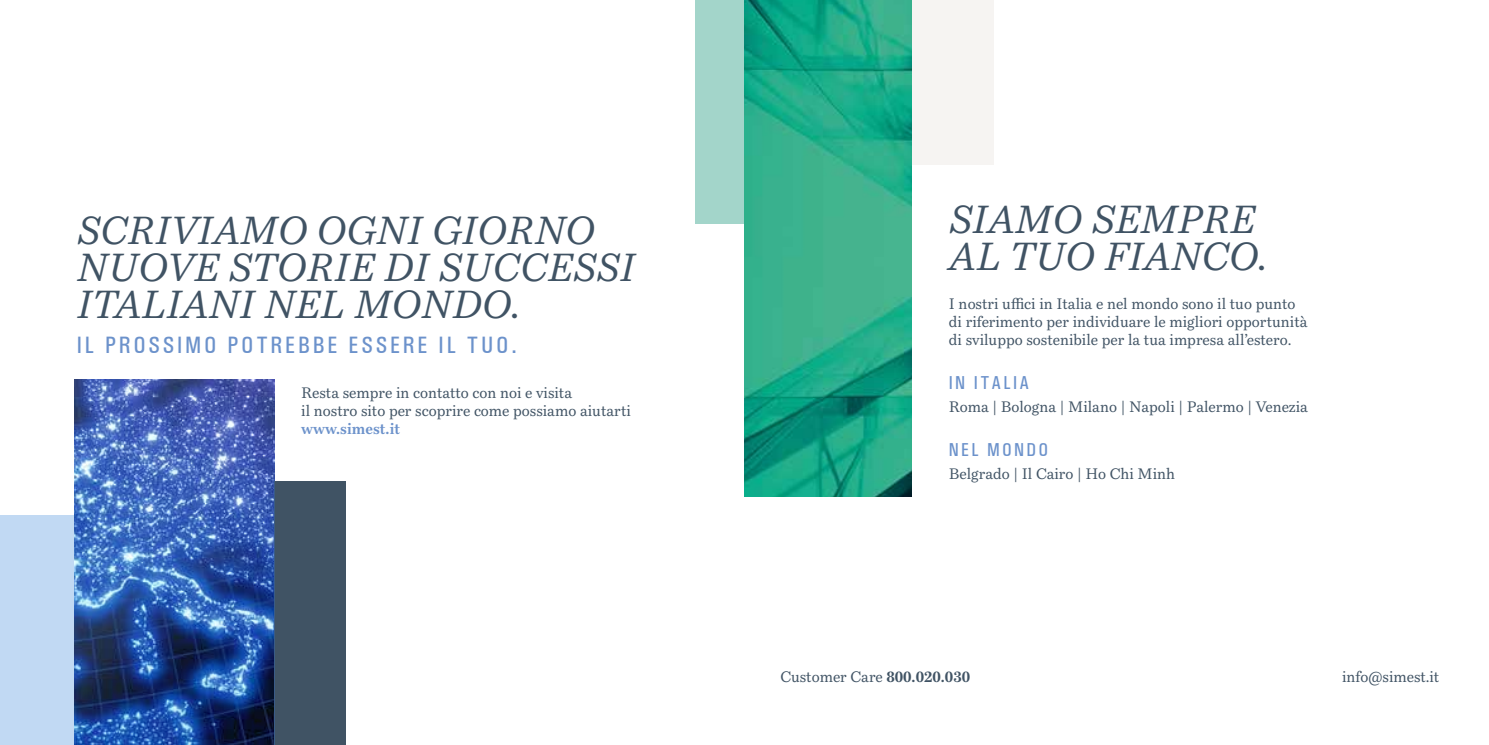
<style>
.page{position:relative;width:1489px;height:745px;background:#fff}
.page>*{position:absolute;margin:0;border:0;box-sizing:border-box;transform-origin:0 0}
.t1{font:italic 38.68px/37.3px "Bressay";color:#405364}
.t2{font:500 23.8px "Univers Condensed";letter-spacing:.12em;color:#6c92cb}
.t3{font:500 18.72px "Univers Condensed";letter-spacing:.12em;color:#6c92cb}
.t4{font:15.05px/18px "Bressay";color:#405364}
.t5{font:700 15.05px "Bressay";color:#6c92cb}
.s1{font-weight:700}
</style>
<div class="page">
<div style="left:695px;top:0;width:49px;height:223px;background:#a3d5ca"></div>
<img style="left:744px;top:0;width:167px;height:496px">
<div style="left:911px;top:0;width:82px;height:165px;background:#f6f4f2"></div>
<div style="left:0;top:515px;width:74px;height:229px;background:#c1d9f3"></div>
<div style="left:274px;top:480px;width:71px;height:264px;background:#405364"></div>
<img style="left:74px;top:379px;width:200px;height:365px">
<h1 class="t1" style="left:77px;top:211px;width:560px">SCRIVIAMO OGNI GIORNO<br>NUOVE STORIE DI SUCCESSI<br>ITALIANI NEL MONDO.</h1>
<h2 class="t2" style="left:77px;top:331px;width:441px">IL PROSSIMO POTREBBE ESSERE IL TUO.</h2>
<p class="t4" style="left:301px;top:383px;width:331px">Resta sempre in contatto con noi e visita<br>il nostro sito per scoprire come possiamo aiutarti</p>
<p class="t5" style="left:301px;top:419px;width:100px">www.simest.it</p>
<h1 class="t1" style="left:948px;top:200px;width:320px">SIAMO SEMPRE<br>AL TUO FIANCO.</h1>
<p class="t4" style="left:948px;top:294px;width:360px">I nostri uffici in Italia e nel mondo sono il tuo punto di riferimento per individuare le migliori opportunità di sviluppo sostenibile per la tua impresa all’estero.</p>
<p class="t3" style="left:948px;top:371px;width:82px">IN ITALIA</p>
<p class="t4" style="left:948px;top:397px;width:360px">Roma | Bologna | Milano | Napoli | Palermo | Venezia</p>
<p class="t3" style="left:948px;top:438px;width:101px">NEL MONDO</p>
<p class="t4" style="left:948px;top:464px;width:228px">Belgrado | Il Cairo | Ho Chi Minh</p>
<p class="t4" style="left:780px;top:667px;width:191px">Customer Care <span class="s1">800.020.030</span></p>
<p class="t4" style="left:1341px;top:667px;width:99px">info@simest.it</p>
</div>
